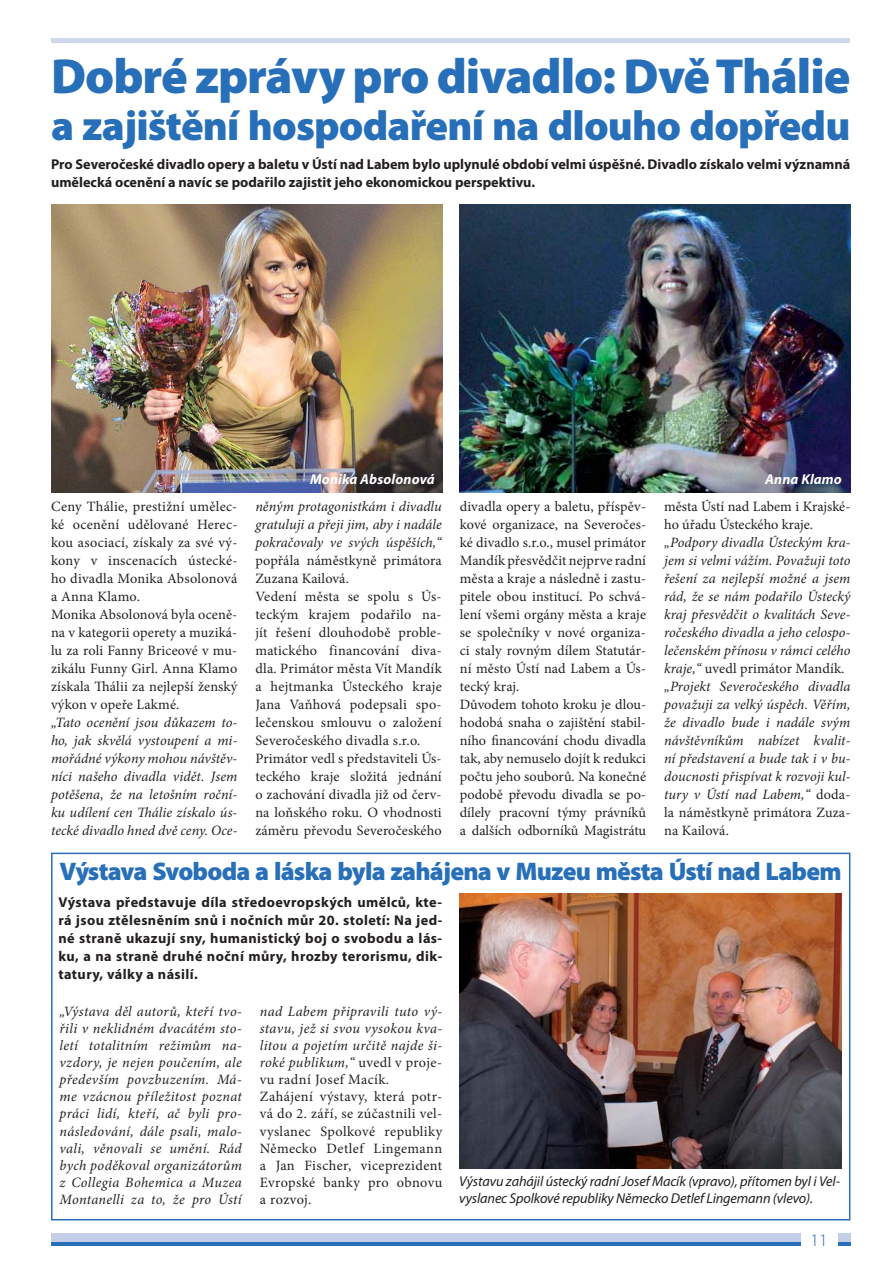
<style>
.page{position:relative;width:893px;height:1263px;background:#fff}
.page>*{position:absolute;margin:0;border:0;box-sizing:border-box;transform-origin:0 0}
.t1{font:900 49.5px "Myriad Pro";letter-spacing:-.02em;color:#276fb8}
.t2{font:900 42px "Myriad Pro";letter-spacing:-.02em;color:#276fb8}
.t3{font:900 25.5px "Myriad Pro";letter-spacing:-.03em;color:#276fb8}
.t4{font:300 17.55px "Myriad Pro";color:#276fb8}
.t5{font:14.25px/18px "Minion Pro";letter-spacing:.01em;color:#231f20}
.t6{font:italic 14.25px/18px "Minion Pro";letter-spacing:.005em;color:#231f20;text-align:justify}
.t7{font:700 14.25px/18px "Myriad Pro";color:#231f20}
.t8{font:14.25px/17.1px "Minion Pro";letter-spacing:.03em;color:#231f20}
.t9{font:italic 14.25px/17.1px "Myriad Pro";letter-spacing:-.01em;color:#231f20}
.t10{font:italic 700 14.25px "Myriad Pro";letter-spacing:.01em;color:#fff}
.s1{font-style:normal}
.s2{font-style:italic}
</style>
<div class="page">
<div style="left:51px;top:1237px;width:750px;height:9px;background:#276fb8"></div>
<div style="left:51px;top:1233px;width:750px;height:9px;background:#c4cee9"></div>
<div style="left:838px;top:1237px;width:12px;height:9px;background:#276fb8"></div>
<div style="left:838px;top:1233px;width:12px;height:9px;background:#c4cee9"></div>
<div style="left:51px;top:38px;width:799px;height:5px;background:#cfd7ed"></div>
<div style="left:51px;top:853px;width:799px;height:367px;border:2px solid #276fb8"></div>
<img style="left:51px;top:205px;width:391px;height:288px">
<img style="left:459px;top:205px;width:391px;height:288px">
<img style="left:459px;top:894px;width:382px;height:274px">
<h1 class="t1" style="left:51px;top:58px;width:801px">Dobré zprávy pro divadlo: Dvě Thálie</h1>
<h2 class="t2" style="left:51px;top:110px;width:801px">a zajištění hospodaření na dlouho dopředu</h2>
<p class="t7" style="left:51px;top:156px;width:801px">Pro Severočeské divadlo opery a baletu v Ústí nad Labem bylo uplynulé období velmi úspěšné. Divadlo získalo velmi významná umělecká ocenění a navíc se podařilo zajistit jeho ekonomickou perspektivu.</p>
<p class="t5" style="left:51px;top:498px;width:188px">Ceny Thálie, prestižní umělec&shy;ké ocenění udělované Herec&shy;kou asociací, získaly za své vý&shy;kony v inscenacích ústecké&shy;ho divadla Monika Absolonová a Anna Klamo.<br>Monika Absolonová byla oceně&shy;na v kategorii operety a muziká&shy;lu za roli Fanny Briceové v mu&shy;zikálu Funny Girl. Anna Klamo získala Thálii za nejlepší ženský výkon v opeře Lakmé.</p>
<p class="t6" style="left:51px;top:714px;width:188px">„Tato ocenění jsou důkazem to&shy;ho, jak skvělá vystoupení a mi&shy;mořádné výkony mohou návštěv&shy;níci našeho divadla vidět. Jsem potěšena, že na letošním roční&shy;ku udílení cen Thálie získalo ús&shy;tecké divadlo hned dvě ceny. Oce-</p>
<p class="t10" style="left:310px;top:474px;width:126px">Monika Absolonová</p>
<p class="t10" style="left:765px;top:474px;width:78px">Anna Klamo</p>
<p class="t6" style="left:255px;top:498px;width:188px">něným protagonistkám i divadlu gratuluji a přeji jim, aby i nadále pokračovaly ve svých úspěších,“</p>
<p class="t5" style="left:255px;top:552px;width:188px">popřála náměstkyně primátora<br>Zuzana Kailová.<br>Vedení města se spolu s Ús&shy;teckým krajem podařilo na&shy;jít řešení dlouhodobě proble&shy;matického financování diva&shy;dla. Primátor města Vít Mandík a hejtmanka Ústeckého kraje<br>Jana Vaňhová podepsali spo&shy;lečenskou smlouvu o založení<br>Severočeského divadla s.r.o.<br>Primátor vedl s představiteli Ús&shy;teckého kraje složitá jednání o zachování divadla již od červ&shy;na loňského roku. O vhodnosti záměru převodu Severočeského</p>
<p class="t5" style="left:460px;top:498px;width:188px">divadla opery a baletu, příspěv&shy;kové organizace, na Severočes&shy;ké divadlo s.r.o., musel primátor<br>Mandík přesvědčit nejprve radní města a kraje a následně i zastu&shy;pitele obou institucí. Po schvá&shy;lení všemi orgány města a kraje se společníky v nové organiza&shy;ci staly rovným dílem Statutár&shy;ní město Ústí nad Labem a Ús&shy;tecký kraj.<br>Důvodem tohoto kroku je dlou&shy;hodobá snaha o zajištění stabil&shy;ního financování chodu divadla tak, aby nemuselo dojít k redukci počtu jeho souborů. Na konečné podobě převodu divadla se po&shy;dílely pracovní týmy právníků a dalších odborníků Magistrátu</p>
<p class="t5" style="left:664px;top:498px;width:188px">města Ústí nad Labem i Krajské&shy;ho úřadu Ústeckého kraje.</p>
<p class="t6" style="left:664px;top:534px;width:188px;text-align:left">„Podpory divadla Ústeckým kra&shy;jem si velmi vážím. Považuji toto řešení za nejlepší možné a jsem rád, že se nám podařilo Ústecký kraj přesvědčit o kvalitách Seve&shy;ročeského divadla a jeho celospo&shy;lečenském přínosu v rámci celého kraje,“ <span class="s1">uvedl primátor Mandík. </span>„Projekt Severočeského divadla považuji za velký úspěch. Věřím, že divadlo bude i nadále svým návštěvníkům nabízet kvalit&shy;ní představení a bude tak i v bu&shy;doucnosti přispívat k rozvoji kul&shy;tury v Ústí nad Labem,“ <span class="s1">doda&shy;la náměstkyně primátora Zuza&shy;na Kailová.</span></p>
<h3 class="t3" style="left:60px;top:862px;width:783px">Výstava Svoboda a láska byla zahájena v Muzeu města Ústí nad Labem</h3>
<p class="t7" style="left:58px;top:894px;width:385px;text-align:justify">Výstava představuje díla středoevropských umělců, kte&shy;rá jsou ztělesněním snů i nočních můr 20. století: Na jed&shy;né straně ukazují sny, humanistický boj o svobodu a lás&shy;ku, a na straně druhé noční můry, hrozby terorismu, dik&shy;tatury, války a násilí.</p>
<p class="t6" style="left:60px;top:1004px;width:184px;line-height:17.1px">„Výstava děl autorů, kteří tvo&shy;řili v neklidném dvacátém sto&shy;letí totalitním režimům na&shy;vzdory, je nejen poučením, ale především povzbuzením. Má&shy;me vzácnou příležitost poznat práci lidí, kteří, ač byli pro&shy;následování, dále psali, malo&shy;vali, věnovali se umění. Rád bych poděkoval organizátorům z Collegia Bohemica a Muzea Montanelli za to, že pro Ústí</p>
<p class="t8" style="left:260px;top:1004px;width:184px"><span class="s2">nad Labem připravili tuto vý&shy;stavu, jež si svou vysokou kva&shy;litou a pojetím určitě najde ši&shy;roké publikum,“</span> uvedl v proje&shy;vu radní Josef Macík.<br>Zahájení výstavy, která potr&shy;vá do 2. září, se zúčastnili vel&shy;vyslanec Spolkové republiky<br>Německo Detlef Lingemann a Jan Fischer, viceprezident<br>Evropské banky pro obnovu a rozvoj.</p>
<p class="t9" style="left:459px;top:1174px;width:382px">Výstavu zahájil ústecký radní Josef Macík (vpravo), přítomen byl i Vel&shy;vyslanec Spolkové republiky Německo Detlef Lingemann (vlevo).</p>
<p class="t4" style="left:810px;top:1234px;width:19px">11</p>
</div>
